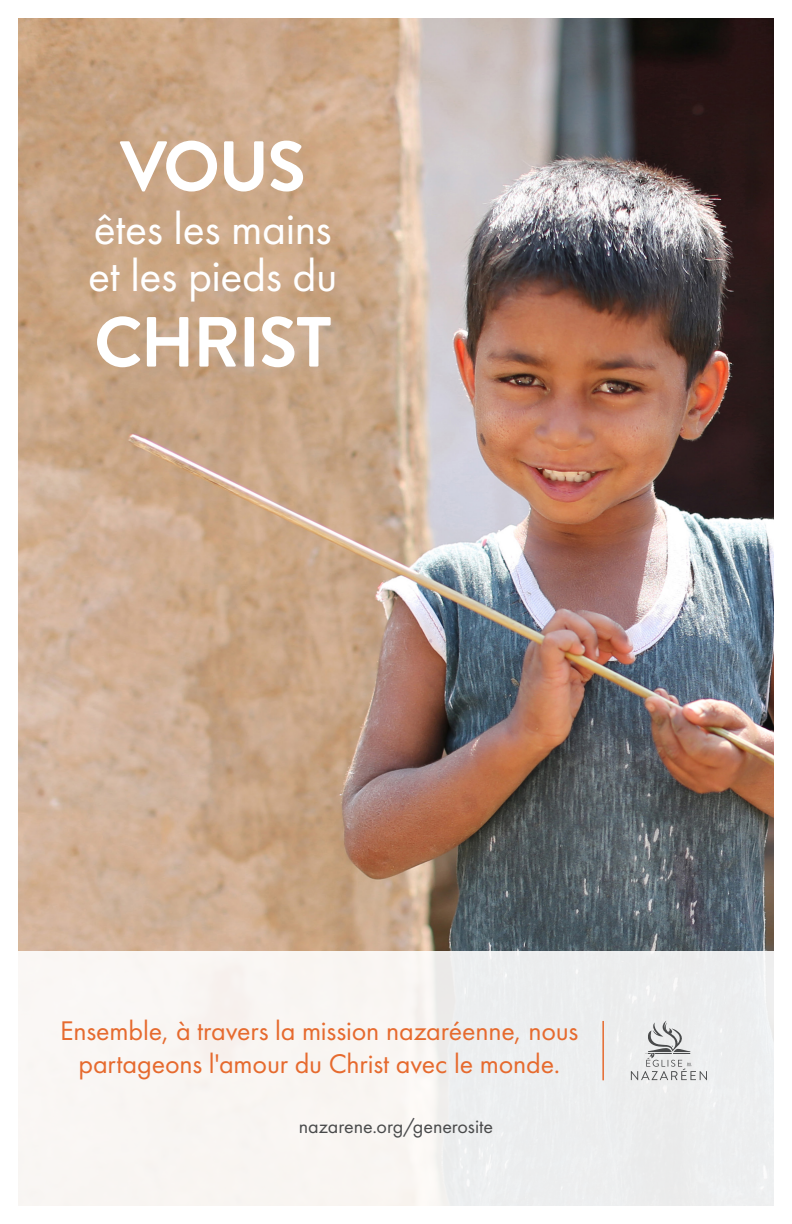
<style>
.page{position:relative;width:792px;height:1224px;background:#fff}
.page>*{position:absolute;margin:0;border:0;box-sizing:border-box;transform-origin:0 0}
.t1{font:700 70.8px "Brandon Grotesque";letter-spacing:-.025em;color:#fff}
.t2{font:45.9px/46.9px "Futura PT";letter-spacing:-.01em;color:#fff}
.t3{font:28px/33.6px "Futura PT";letter-spacing:-.005em;color:#e66a2e;text-align:center}
.t4{font:20.1px "Futura PT";letter-spacing:-.005em;color:#494a4b}
</style>
<div class="page">
<img style="left:18px;top:18px;width:756px;height:934px">
<div style="left:18px;top:952px;width:756px;height:254px;background:linear-gradient(to right,#fdf8f4,#ebedee)"></div>
<hr style="left:602px;top:1021px;width:2px;height:59px;background:#e66a2e">
<svg style="left:631px;top:1020px;width:76px;height:60px;background:#d6d7d8"></svg>
<h1 class="t1" style="left:120px;top:117px;width:187px">VOUS</h1>
<h2 class="t2" style="left:88px;top:205px;width:251px">êtes les mains et les pieds du</h2>
<h1 class="t1" style="left:94px;top:293px;width:239px">CHRIST</h1>
<p class="t3" style="left:60px;top:1014px;width:520px">Ensemble, à travers la mission nazaréenne, nous partageons l'amour du Christ avec le monde.</p>
<p class="t4" style="left:299px;top:1114px;width:196px">nazarene.org/generosite</p>
</div>
